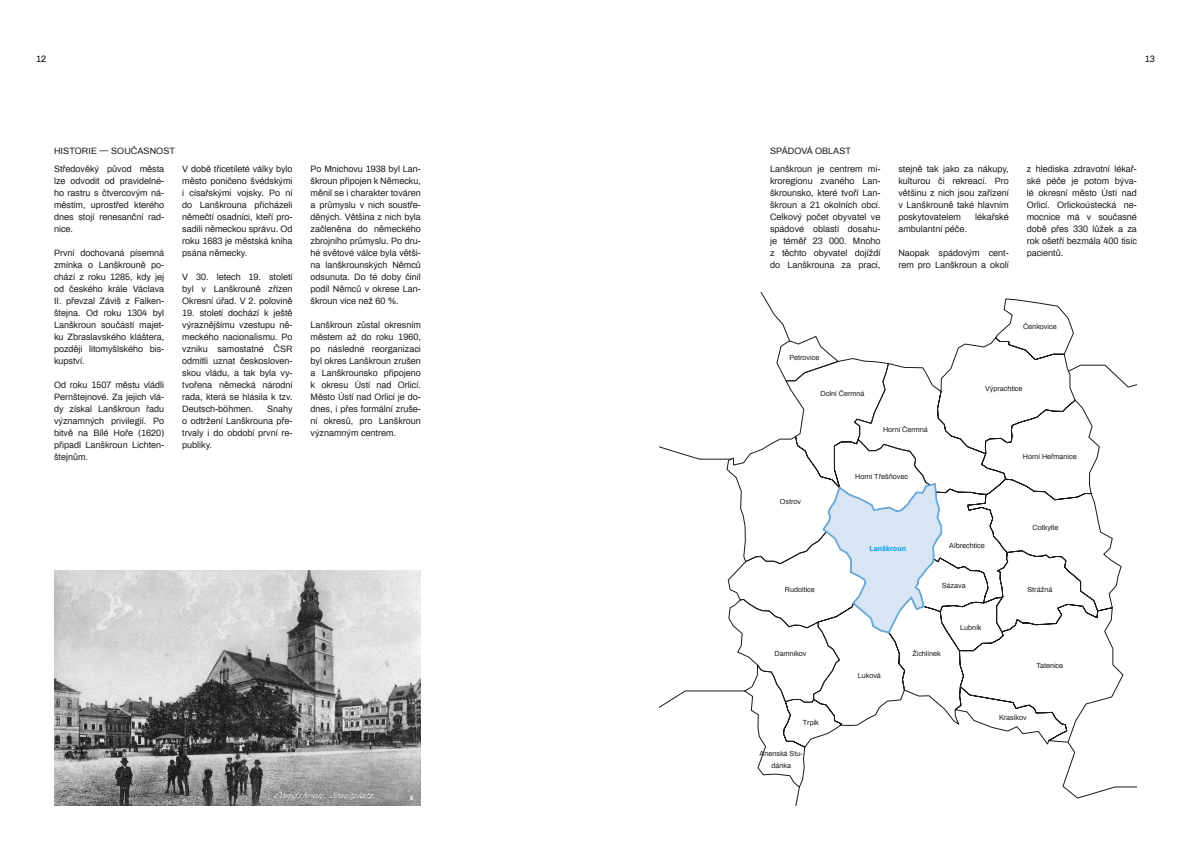
<style>
.page{position:relative;width:1191px;height:842px;background:#fff}
.page>*{position:absolute;margin:0;border:0;box-sizing:border-box;transform-origin:0 0}
.t1{font:9px/12px "Archivo";color:#1b1b1a;text-align:justify}
.t2{font:9px "Archivo";color:#000}
.t3{font:7.2px/12px "Archivo";color:#1b1b1a;text-align:center}
.t4{font:700 7.2px "Archivo";color:#009fe3}
.t5{font:700 6px "Archivo";color:#fff}
</style>
<div class="page">
<svg style="left:727px;top:298px;width:396px;height:490px"></svg>
<svg style="left:821px;top:482px;width:122px;height:153px"></svg>
<img style="left:54px;top:571px;width:367px;height:235px">
<p class="t2" style="left:36px;top:52px;width:12px">12</p>
<p class="t2" style="left:1145px;top:52px;width:12px">13</p>
<p class="t1" style="left:54px;top:141px;width:122px;line-height:18px">HISTORIE — SOUČASNOST<br>Středověký původ města</p>
<p class="t1" style="left:54px;top:174px;width:112px">lze odvodit od pravidelné&shy;ho rastru s čtvercovým ná&shy;městím, uprostřed kterého dnes stojí renesanční rad&shy;nice.</p>
<p class="t1" style="left:54px;top:246px;width:112px">První dochovaná písemná zmínka o Lanškrouně po&shy;chází z roku 1285, kdy jej od českého krále Václava II. převzal Záviš z Falken&shy;štejna. Od roku 1304 byl Lanškroun součástí majet&shy;ku Zbraslavského kláštera, později litomyšlského bis&shy;kupství.</p>
<p class="t1" style="left:54px;top:378px;width:112px">Od roku 1507 městu vládli Pernštejnové. Za jejich vlá&shy;dy získal Lanškroun řadu významných privilegií. Po bitvě na Bílé Hoře (1620) připadl Lanškroun Lichten&shy;štejnům.</p>
<p class="t1" style="left:182px;top:162px;width:112px">V době třicetileté války bylo město poničeno švédskými i císařskými vojsky. Po ní do Lanškrouna přicházeli němečtí osadníci, kteří pro&shy;sadili německou správu. Od roku 1683 je městská kniha psána německy.</p>
<p class="t1" style="left:182px;top:270px;width:112px">V 30. letech 19. století byl v Lanškrouně zřízen Okresní úřad. V 2. polovině</p>
<p class="t1" style="left:182px;top:306px;width:112px">19. století dochází k ještě výraznějšímu vzestupu ně&shy;meckého nacionalismu. Po vzniku samostatné ČSR odmítli uznat českosloven&shy;skou vládu, a tak byla vy&shy;tvořena německá národní rada, která se hlásila k tzv.<br>Deutsch-böhmen.</p>
<p class="t1" style="left:182px;top:402px;width:112px;text-indent:85px">Snahy o odtržení Lanškrouna pře&shy;trvaly i do období první re&shy;publiky.</p>
<p class="t1" style="left:310px;top:162px;width:112px">Po Mnichovu 1938 byl Lan&shy;škroun připojen k Německu, měnil se i charakter továren a průmyslu v nich soustře&shy;děných. Většina z nich byla začleněna do německého zbrojního průmyslu. Po dru&shy;hé světové válce byla větši&shy;na lanškrounských Němců odsunuta. Do té doby činil podíl Němců v okrese Lan&shy;škroun více než 60 %.</p>
<p class="t1" style="left:310px;top:318px;width:112px">Lanškroun zůstal okresním městem až do roku 1960, po následné reorganizaci byl okres Lanškroun zrušen a Lanškrounsko připojeno k okresu Ústí nad Orlicí.<br>Město Ústí nad Orlicí je do&shy;dnes, i přes formální zruše&shy;ní okresů, pro Lanškroun významným centrem.</p>
<p class="t5" style="left:410px;top:793px;width:5px">5</p>
<p class="t1" style="left:770px;top:141px;width:112px;line-height:18px">SPÁDOVÁ OBLAST<br>Lanškroun je centrem mi-</p>
<p class="t1" style="left:770px;top:174px;width:112px">kroregionu zvaného Lan&shy;škrounsko, které tvoří Lan&shy;škroun a 21 okolních obcí.<br>Celkový počet obyvatel ve spádové oblasti dosahu&shy;je téměř 23 000. Mnoho z těchto obyvatel dojíždí do Lanškrouna za prací,</p>
<p class="t1" style="left:898px;top:162px;width:112px">stejně tak jako za nákupy, kulturou či rekreací. Pro většinu z nich jsou zařízení v Lanškrouně také hlavním poskytovatelem</p>
<p class="t1" style="left:975px;top:210px;width:35px">lékařské</p>
<p class="t1" style="left:898px;top:222px;width:70px">ambulantní péče.</p>
<p class="t1" style="left:898px;top:246px;width:112px">Naopak spádovým cent&shy;rem pro Lanškroun a okolí</p>
<p class="t1" style="left:1026px;top:162px;width:112px">z hlediska zdravotní lékař&shy;ské péče je potom býva&shy;lé okresní město Ústí nad Orlicí. Orlickoústecká ne&shy;mocnice má v současné době přes 330 lůžek a za rok ošetří bezmála 400 tisíc pacientů.</p>
<p class="t3" style="left:789px;top:351px;width:32px">Petrovice</p>
<p class="t3" style="left:820px;top:387px;width:46px">Dolní Čermná</p>
<p class="t3" style="left:1023px;top:320px;width:35px">Čenkovice</p>
<p class="t3" style="left:985px;top:382px;width:39px">Výprachtice</p>
<p class="t3" style="left:780px;top:495px;width:23px">Ostrov</p>
<p class="t3" style="left:785px;top:583px;width:32px">Rudoltice</p>
<p class="t3" style="left:774px;top:647px;width:34px">Damníkov</p>
<p class="t3" style="left:803px;top:716px;width:17px">Trpík</p>
<p class="t3" style="left:759px;top:747px;width:45px">Anenská Stu&shy;dánka</p>
<p class="t3" style="left:883px;top:423px;width:46px">Horní Čermná</p>
<p class="t3" style="left:855px;top:470px;width:54px">Horní Třešňovec</p>
<p class="t3" style="left:1022px;top:450px;width:56px">Horní Heřmanice</p>
<p class="t4" style="left:869px;top:543px;width:38px">Lanškroun</p>
<p class="t3" style="left:949px;top:539px;width:37px">Albrechtice</p>
<p class="t3" style="left:941px;top:579px;width:26px">Sázava</p>
<p class="t3" style="left:960px;top:621px;width:23px">Lubník</p>
<p class="t3" style="left:857px;top:669px;width:25px">Luková</p>
<p class="t3" style="left:912px;top:647px;width:30px">Žichlínek</p>
<p class="t3" style="left:1032px;top:521px;width:28px">Cotkytle</p>
<p class="t3" style="left:1027px;top:583px;width:26px">Strážná</p>
<p class="t3" style="left:1036px;top:659px;width:28px">Tatenice</p>
<p class="t3" style="left:999px;top:711px;width:29px">Krasíkov</p>
</div>
